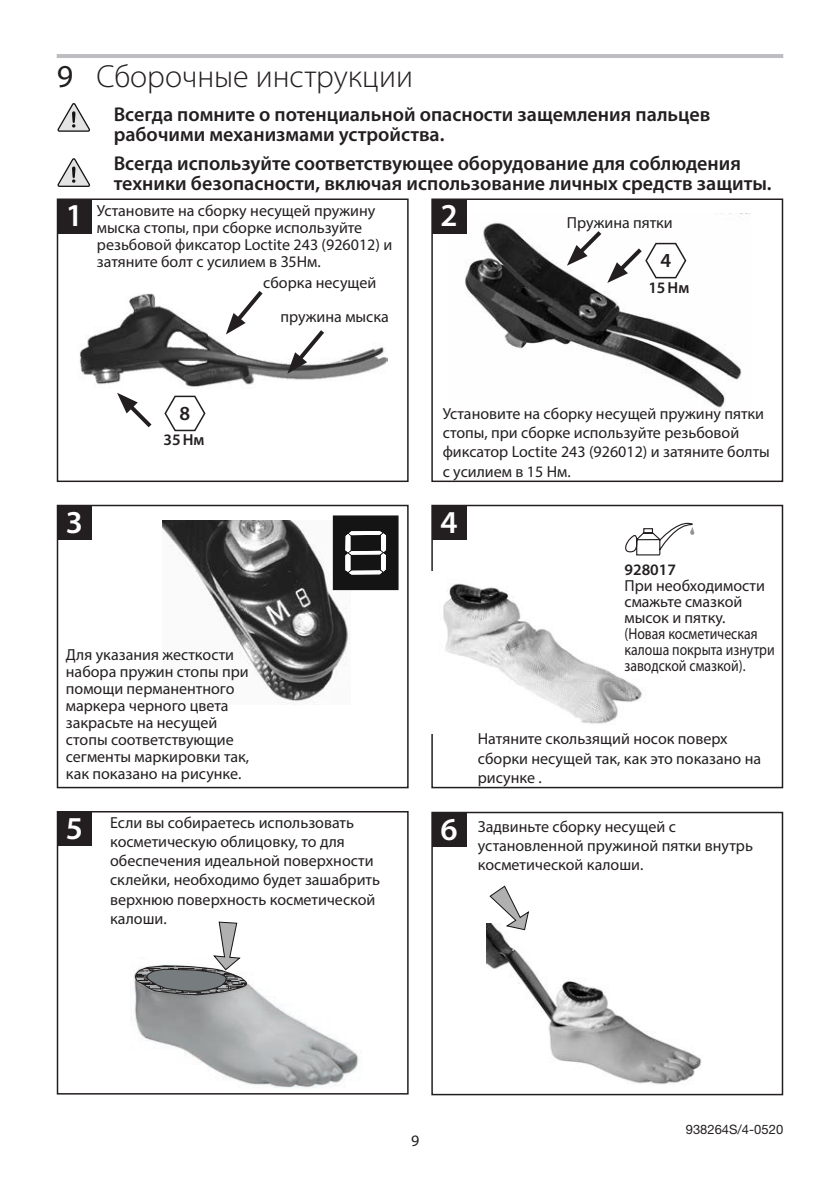
<style>
.page{position:relative;width:840px;height:1191px;background:#fff}
.page>*{position:absolute;margin:0;border:0;box-sizing:border-box;transform-origin:0 0}
.MG-Head1{font:300 32px "Myriad Pro";color:#231f20}
.t1{font:600 32px "Myriad Pro";color:#fff}
.MG-Warning_FLUSH{font:600 20px/20px "Myriad Pro";color:#231f20}
._8pt_Leader_Box{font:16px/17px "Myriad Pro";color:#231f20}
.Box_Text{font:16px/19.2px "Myriad Pro";color:#231f20}
._8pt_Box_Text{font:16px/19.2px "Myriad Pro";color:#231f20}
._8pt_Leader_Box-2{font:600 16px "Myriad Pro";color:#231f20}
._8pt_Text{font:16px "Myriad Pro";color:#231f20}
.t2{font:13px "Helvetica Neue";color:#231f20}
.s1{font-weight:400}
</style>
<div class="page">
<img style="left:449px;top:214px;width:293px;height:194px">
<div style="left:57px;top:198px;width:351px;height:284px;border:2px solid #231f20"></div>
<div style="left:57px;top:199px;width:34px;height:34px;background:#231f20"></div>
<div style="left:57px;top:505px;width:351px;height:283px;border:2px solid #231f20"></div>
<div style="left:57px;top:505px;width:34px;height:34px;background:#231f20"></div>
<div style="left:57px;top:811px;width:351px;height:283px;border:2px solid #231f20"></div>
<div style="left:57px;top:811px;width:34px;height:34px;background:#231f20"></div>
<div style="left:431px;top:198px;width:351px;height:284px;border:2px solid #231f20"></div>
<div style="left:432px;top:199px;width:34px;height:34px;background:#231f20"></div>
<div style="left:431px;top:505px;width:351px;height:283px;border:2px solid #231f20"></div>
<div style="left:432px;top:505px;width:34px;height:34px;background:#231f20"></div>
<img style="left:431px;top:572px;width:211px;height:161px">
<div style="left:431px;top:811px;width:351px;height:284px;border:2px solid #231f20"></div>
<div style="left:432px;top:812px;width:34px;height:34px;background:#231f20"></div>
<img style="left:131px;top:970px;width:230px;height:118px">
<svg style="left:135px;top:921px;width:112px;height:74px"></svg>
<img style="left:79px;top:293px;width:308px;height:94px">
<img style="left:162px;top:520px;width:189px;height:183px">
<svg style="left:625px;top:522px;width:69px;height:34px"></svg>
<svg style="left:226px;top:291px;width:40px;height:43px"></svg>
<svg style="left:287px;top:326px;width:41px;height:48px"></svg>
<svg style="left:164px;top:395px;width:42px;height:37px"></svg>
<svg style="left:117px;top:393px;width:35px;height:35px"></svg>
<div style="left:332px;top:515px;width:66px;height:75px;background:#141414;border:1px solid #141414"></div>
<svg style="left:345px;top:531px;width:41px;height:43px"></svg>
<svg style="left:566px;top:227px;width:120px;height:56px"></svg>
<img style="left:486px;top:923px;width:216px;height:161px">
<svg style="left:488px;top:885px;width:41px;height:45px"></svg>
<hr style="left:57px;top:54px;width:725px;height:4px;background:#bcbdc0">
<svg style="left:57px;top:103px;width:33px;height:29px"></svg>
<svg style="left:57px;top:158px;width:33px;height:29px"></svg>
<h1 class="MG-Head1" style="left:57px;top:58px;width:357px"><span class="s1">9</span> Сборочные инструкции</h1>
<p class="t1" style="left:66px;top:198px;width:19px">1</p>
<p class="MG-Warning_FLUSH" style="left:114px;top:105px;width:598px">Всегда помните о потенциальной опасности защемления пальцев рабочими механизмами устройства.</p>
<p class="MG-Warning_FLUSH" style="left:114px;top:153px;width:659px">Всегда используйте соответствующее оборудование для соблюдения техники безопасности, включая использование личных средств защиты.</p>
<p class="_8pt_Leader_Box" style="left:97px;top:202px;width:297px">Установите на сборку несущей пружину мыска стопы, при сборке используйте резьбовой фиксатор Loctite 243 (926012) и затяните болт с усилием в З5Нм.</p>
<p class="_8pt_Leader_Box" style="left:263px;top:274px;width:115px">сборка несущей</p>
<p class="_8pt_Leader_Box" style="left:280px;top:308px;width:110px">пружина мыска</p>
<p class="t1" style="left:440px;top:198px;width:19px">2</p>
<p class="_8pt_Text" style="left:566px;top:212px;width:107px">Пружина пятки</p>
<p class="MG-Warning_FLUSH" style="left:660px;top:250px;width:12px">4</p>
<p class="_8pt_Leader_Box-2" style="left:648px;top:278px;width:42px">15Нм</p>
<p class="t1" style="left:66px;top:504px;width:19px">3</p>
<p class="MG-Warning_FLUSH" style="left:179px;top:403px;width:12px">8</p>
<p class="_8pt_Leader_Box-2" style="left:163px;top:431px;width:42px">35Нм</p>
<p class="_8pt_Box_Text" style="left:442px;top:404px;width:328px">Установите на сборку несущей пружину пятки стопы, при сборке используйте резьбовой фиксатор Loctite 243 (926012) и затяните болты с усилием в 15 Нм.</p>
<p class="t1" style="left:440px;top:504px;width:19px">4</p>
<p class="_8pt_Leader_Box" style="left:66px;top:646px;width:184px">Для указания жесткости набора пружин стопы при помощи перманентного маркера черного цвета закрасьте на несущей стопы соответствующие сегменты маркировки так, как показано на рисунке.</p>
<p class="t1" style="left:66px;top:810px;width:19px">5</p>
<p class="Box_Text" style="left:110px;top:812px;width:271px">Если вы собираетесь использовать косметическую облицовку, то для обеспечения идеальной поверхности склейки, необходимо будет зашабрить верхнюю поверхность косметической калоши.</p>
<p class="t1" style="left:440px;top:811px;width:19px">6</p>
<p class="_8pt_Leader_Box-2" style="left:624px;top:560px;width:53px">928017</p>
<p class="_8pt_Leader_Box" style="left:624px;top:577px;width:152px;line-height:16px">При необходимости смажьте смазкой мысок и пятку.<br>(Новая косметическая калоша покрыта изнутри заводской смазкой).</p>
<p class="_8pt_Box_Text" style="left:477px;top:729px;width:285px">Натяните скользящий носок поверх сборки несущей так, как это показано на рисунке .</p>
<p class="Box_Text" style="left:477px;top:816px;width:276px">Задвиньте сборку несущей с установленной пружиной пятки внутрь косметической калоши.</p>
<p class="_8pt_Leader_Box" style="left:411px;top:1132px;width:10px">9</p>
<p class="t2" style="left:685px;top:1121px;width:99px">938264S/4-0520</p>
</div>
